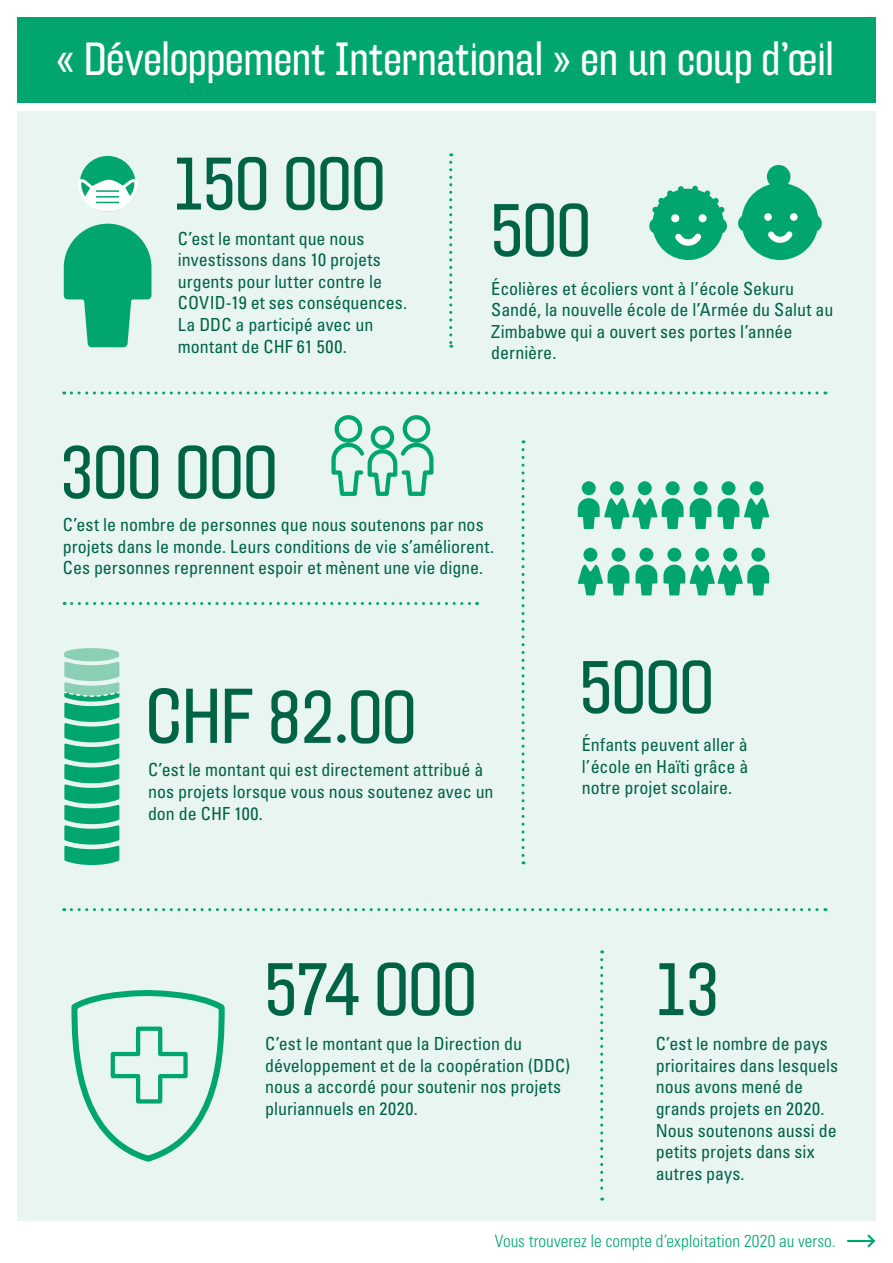
<style>
.page{position:relative;width:893px;height:1263px;background:#fff}
.page>*{position:absolute;margin:0;border:0;box-sizing:border-box;transform-origin:0 0}
.t1{font:75px "Hydra OT Extd";letter-spacing:.01em;color:#006346}
.t2{font:45px "Hydra OT Extd";letter-spacing:-.01em;color:#fff}
.t3{font:condensed 18px/21.6px "Univers LT Std";color:#006346}
.t4{font:300 condensed 17.25px "Univers LT Std";color:#00a66e}
</style>
<div class="page">
<div style="left:17px;top:111px;width:859px;height:1109px;background:#e8f5f0"></div>
<div style="left:17px;top:17px;width:859px;height:85px;background:#00a66e"></div>
<hr style="left:848px;top:1240px;width:26px;height:2px;background:#00a66e">
<svg style="left:865px;top:1234px;width:10px;height:14px"></svg>
<svg style="left:449px;top:162px;width:3px;height:186px"></svg>
<svg style="left:521px;top:449px;width:3px;height:415px"></svg>
<svg style="left:600px;top:960px;width:3px;height:240px"></svg>
<svg style="left:71px;top:391px;width:755px;height:3px"></svg>
<svg style="left:71px;top:908px;width:755px;height:3px"></svg>
<svg style="left:72px;top:602px;width:406px;height:3px"></svg>
<svg style="left:64px;top:224px;width:87px;height:123px"></svg>
<div style="left:80px;top:156px;width:56px;height:56px;background:#00a66e;border-radius:50%"></div>
<div style="left:371px;top:426px;width:23px;height:23px;border:4px solid #00a66e;border-radius:50%"></div>
<div style="left:335px;top:415px;width:27px;height:28px;border:4px solid #00a66e;border-radius:50%"></div>
<div style="left:403px;top:415px;width:27px;height:28px;border:4px solid #00a66e;border-radius:50%"></div>
<svg style="left:331px;top:443px;width:103px;height:53px"></svg>
<svg style="left:64px;top:648px;width:56px;height:217px"></svg>
<svg style="left:78px;top:175px;width:59px;height:37px"></svg>
<svg style="left:738px;top:183px;width:84px;height:77px"></svg>
<div style="left:767px;top:165px;width:23px;height:23px;background:#00a66e;border-radius:50%"></div>
<svg style="left:649px;top:186px;width:78px;height:74px"></svg>
<div style="left:611px;top:548px;width:14px;height:14px;background:#00a66e;border-radius:50%"></div>
<svg style="left:635px;top:565px;width:22px;height:30px"></svg>
<div style="left:639px;top:548px;width:14px;height:14px;background:#00a66e;border-radius:50%"></div>
<div style="left:667px;top:548px;width:14px;height:14px;background:#00a66e;border-radius:50%"></div>
<div style="left:695px;top:548px;width:14px;height:14px;background:#00a66e;border-radius:50%"></div>
<div style="left:723px;top:548px;width:14px;height:14px;background:#00a66e;border-radius:50%"></div>
<div style="left:583px;top:548px;width:14px;height:14px;background:#00a66e;border-radius:50%"></div>
<svg style="left:578px;top:564px;width:51px;height:31px"></svg>
<svg style="left:663px;top:564px;width:106px;height:31px"></svg>
<div style="left:751px;top:548px;width:14px;height:14px;background:#00a66e;border-radius:50%"></div>
<div style="left:722px;top:481px;width:13px;height:14px;background:#00a66e;border-radius:50%"></div>
<svg style="left:690px;top:498px;width:21px;height:31px"></svg>
<div style="left:694px;top:481px;width:13px;height:14px;background:#00a66e;border-radius:50%"></div>
<div style="left:666px;top:481px;width:14px;height:14px;background:#00a66e;border-radius:50%"></div>
<div style="left:638px;top:481px;width:14px;height:14px;background:#00a66e;border-radius:50%"></div>
<div style="left:610px;top:481px;width:14px;height:14px;background:#00a66e;border-radius:50%"></div>
<div style="left:750px;top:481px;width:14px;height:14px;background:#00a66e;border-radius:50%"></div>
<svg style="left:718px;top:498px;width:51px;height:31px"></svg>
<svg style="left:578px;top:498px;width:106px;height:31px"></svg>
<div style="left:582px;top:481px;width:14px;height:14px;background:#00a66e;border-radius:50%"></div>
<svg style="left:71px;top:992px;width:154px;height:170px"></svg>
<p class="t2" style="left:56px;top:33px;width:780px">« Développement International » en un coup d’œil</p>
<p class="t1" style="left:173px;top:140px;width:213px">150 000</p>
<p class="t3" style="left:178px;top:227px;width:231px">C’est le montant que nous investissons dans 10 projets urgents pour lutter contre le<br>COVID-19 et ses conséquences.<br>La DDC a participé avec un montant de CHF 61 500.</p>
<p class="t1" style="left:491px;top:186px;width:101px">500</p>
<p class="t3" style="left:491px;top:277px;width:344px">Écolières et écoliers vont à l’école Sekuru Sandé, la nouvelle école de l’Armée du Salut au Zimbabwe qui a ouvert ses portes l’année dernière.</p>
<p class="t1" style="left:60px;top:428px;width:219px">300 000</p>
<p class="t3" style="left:63px;top:514px;width:433px">C’est le nombre de personnes que nous soutenons par nos projets dans le monde. Leurs conditions de vie s’améliorent.<br>Ces personnes reprennent espoir et mènent une vie digne.</p>
<p class="t1" style="left:145px;top:673px;width:272px">CHF 82.00</p>
<p class="t3" style="left:148px;top:759px;width:347px">C’est le montant qui est directement attribué à nos projets lorsque vous nous soutenez avec un don de CHF 100.</p>
<p class="t1" style="left:580px;top:643px;width:135px">5000</p>
<p class="t3" style="left:582px;top:733px;width:168px;text-align:justify">Énfants peuvent aller à l’école en Haïti grâce à notre projet scolaire.</p>
<p class="t1" style="left:265px;top:945px;width:213px">574 000</p>
<p class="t3" style="left:265px;top:1033px;width:306px">C’est le montant que la Direction du développement et de la coopération (DDC) nous a accordé pour soutenir nos projets pluriannuels en 2020.</p>
<p class="t1" style="left:656px;top:945px;width:65px">13</p>
<p class="t3" style="left:656px;top:1033px;width:184px">C’est le nombre de pays prioritaires dans lesquels nous avons mené de grands projets en 2020.<br>Nous soutenons aussi de petits projets dans six autres pays.</p>
<p class="t4" style="left:495px;top:1231px;width:342px">Vous trouverez le compte d’exploitation 2020 au verso.</p>
</div>
